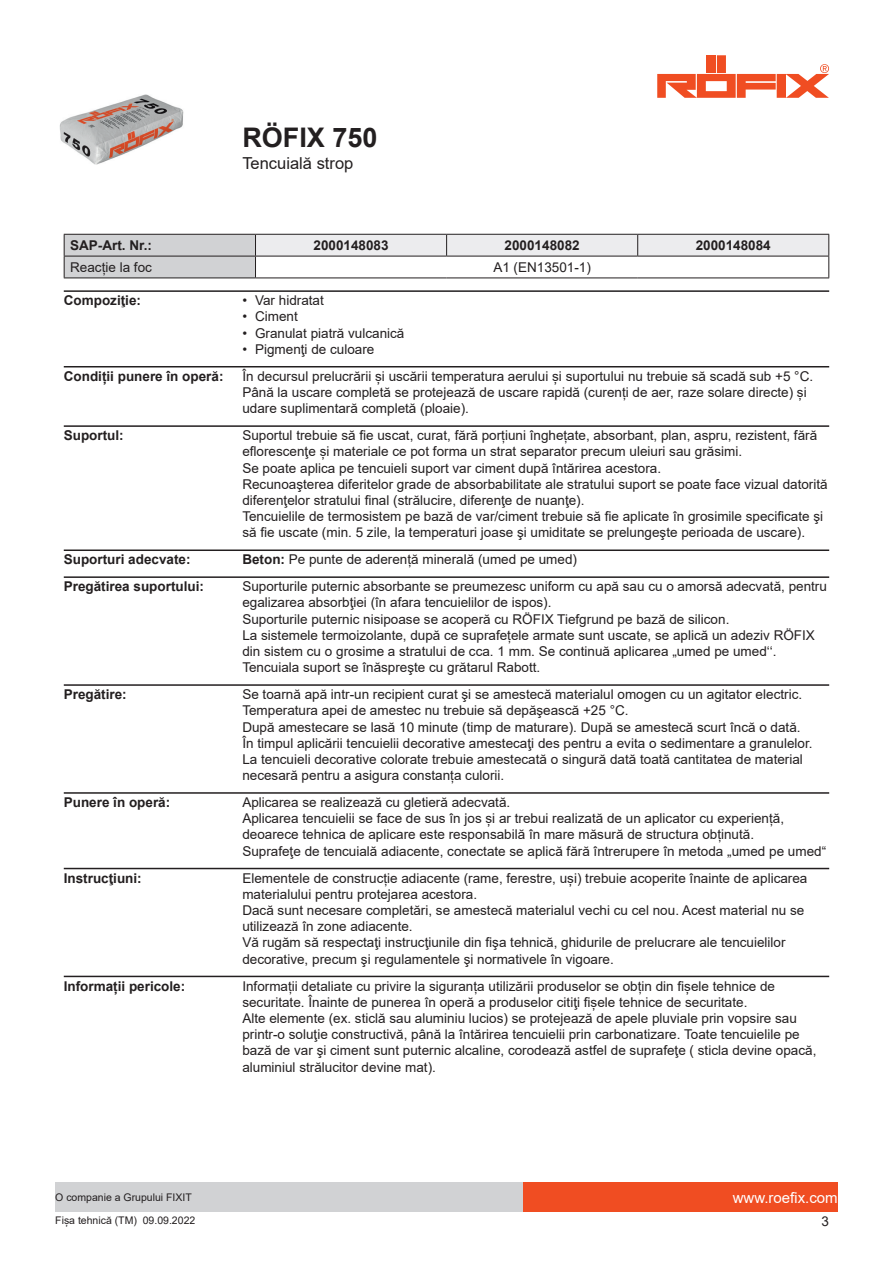
<style>
.page{position:relative;width:893px;height:1263px;background:#fff}
.page>*{position:absolute;margin:0;border:0;box-sizing:border-box;transform-origin:0 0}
.t1{font:700 27px "Arial";color:#231f20}
.t2{font:16.5px "Arial";color:#231f20}
.t3{font:15px "Arial";color:#fff}
.t4{font:13.5px/16.2px "Arial";color:#231f20}
.t5{font:700 13.5px "Arial";color:#231f20}
.t6{font:10.5px "Arial";color:#231f20}
.s1{font-weight:700}
</style>
<div class="page">
<img style="left:59px;top:95px;width:125px;height:70px">
<div style="left:717px;top:55px;width:9px;height:18px;background:#f04d22"></div>
<div style="left:707px;top:55px;width:9px;height:18px;background:#f04d22"></div>
<svg style="left:657px;top:64px;width:172px;height:34px"></svg>
<div style="left:523px;top:1182px;width:315px;height:30px;background:#f04d22"></div>
<div style="left:55px;top:1182px;width:468px;height:30px;background:#d1d2d4"></div>
<svg style="left:64px;top:234px;width:765px;height:44px"></svg>
<hr style="left:64px;top:278px;width:191px;height:1px;background:#231f20">
<hr style="left:255px;top:278px;width:192px;height:1px;background:#231f20">
<hr style="left:447px;top:278px;width:191px;height:1px;background:#231f20">
<hr style="left:638px;top:278px;width:191px;height:1px;background:#231f20">
<hr style="left:64px;top:290px;width:765px;height:2px;background:#231f20">
<hr style="left:64px;top:366px;width:765px;height:1px;background:#231f20">
<hr style="left:64px;top:425px;width:765px;height:2px;background:#231f20">
<hr style="left:64px;top:549px;width:765px;height:2px;background:#231f20">
<hr style="left:64px;top:576px;width:765px;height:2px;background:#231f20">
<hr style="left:64px;top:684px;width:765px;height:2px;background:#231f20">
<hr style="left:64px;top:792px;width:765px;height:2px;background:#231f20">
<hr style="left:64px;top:868px;width:765px;height:1px;background:#231f20">
<hr style="left:64px;top:976px;width:765px;height:1px;background:#231f20">
<h1 class="t1" style="left:242px;top:119px;width:137px">RÖFIX 750</h1>
<p class="t2" style="left:242px;top:152px;width:112px">Tencuială strop</p>
<p class="t5" style="left:70px;top:236px;width:83px">SAP-Art. Nr.:</p>
<p class="t5" style="left:313px;top:236px;width:77px">2000148083</p>
<p class="t5" style="left:505px;top:236px;width:77px">2000148082</p>
<p class="t5" style="left:696px;top:236px;width:77px">2000148084</p>
<p class="t4" style="left:70px;top:259px;width:83px">Reacție la foc</p>
<p class="t4" style="left:493px;top:259px;width:99px">A1 (EN13501-1)</p>
<p class="t5" style="left:64px;top:291px;width:79px">Compoziţie:</p>
<p class="t4" style="left:242px;top:292px;width:83px">• Var hidratat</p>
<p class="t4" style="left:242px;top:308px;width:57px">• Ciment</p>
<p class="t4" style="left:242px;top:325px;width:164px">• Granulat piatră vulcanică</p>
<p class="t4" style="left:242px;top:341px;width:134px">• Pigmenţi de culoare</p>
<p class="t5" style="left:64px;top:367px;width:161px">Condiții punere în operă:</p>
<p class="t4" style="left:242px;top:368px;width:572px">În decursul prelucrării și uscării temperatura aerului și suportului nu trebuie să scadă sub +5 °C.<br>Până la uscare completă se protejează de uscare rapidă (curenți de aer, raze solare directe) și udare suplimentară completă (ploaie).</p>
<p class="t5" style="left:64px;top:426px;width:61px">Suportul:</p>
<p class="t4" style="left:242px;top:427px;width:587px">Suportul trebuie să fie uscat, curat, fără porțiuni înghețate, absorbant, plan, aspru, rezistent, fără eflorescenţe și materiale ce pot forma un strat separator precum uleiuri sau grăsimi.<br>Se poate aplica pe tencuieli suport var ciment după întărirea acestora.<br>Recunoaşterea diferitelor grade de absorbabilitate ale stratului suport se poate face vizual datorită diferenţelor stratului final (strălucire, diferenţe de nuanţe).<br>Tencuielile de termosistem pe bază de var/ciment trebuie să fie aplicate în grosimile specificate şi să fie uscate (min. 5 zile, la temperaturi joase şi umiditate se prelungeşte perioada de uscare).</p>
<p class="t5" style="left:64px;top:550px;width:128px">Suporturi adecvate:</p>
<p class="t4" style="left:242px;top:551px;width:336px"><span class="s1">Beton:</span> Pe punte de aderență minerală (umed pe umed)</p>
<p class="t5" style="left:64px;top:577px;width:142px">Pregătirea suportului:</p>
<p class="t4" style="left:242px;top:578px;width:586px">Suporturile puternic absorbante se preumezesc uniform cu apă sau cu o amorsă adecvată, pentru egalizarea absorbţiei (în afara tencuielilor de ispos).<br>Suporturile puternic nisipoase se acoperă cu RÖFIX Tiefgrund pe bază de silicon.<br>La sistemele termoizolante, după ce suprafețele armate sunt uscate, se aplică un adeziv RÖFIX din sistem cu o grosime a stratului de cca. 1 mm. Se continuă aplicarea „umed pe umed‘‘.<br>Tencuiala suport se înăspreşte cu grătarul Rabott.</p>
<p class="t5" style="left:64px;top:685px;width:65px">Pregătire:</p>
<p class="t4" style="left:242px;top:686px;width:572px">Se toarnă apă intr-un recipient curat şi se amestecă materialul omogen cu un agitator electric.<br>Temperatura apei de amestec nu trebuie să depăşească +25 °C.<br>După amestecare se lasă 10 minute (timp de maturare). După se amestecă scurt încă o dată.<br>În timpul aplicării tencuielii decorative amestecaţi des pentru a evita o sedimentare a granulelor.<br>La tencuieli decorative colorate trebuie amestecată o singură dată toată cantitatea de material necesară pentru a asigura constanța culorii.</p>
<p class="t5" style="left:64px;top:793px;width:108px">Punere în operă:</p>
<p class="t4" style="left:242px;top:794px;width:585px">Aplicarea se realizează cu gletieră adecvată.<br>Aplicarea tencuielii se face de sus în jos și ar trebui realizată de un aplicator cu experiență, deoarece tehnica de aplicare este responsabilă în mare măsură de structura obținută.<br>Suprafeţe de tencuială adiacente, conectate se aplică fără întrerupere în metoda „umed pe umed“</p>
<p class="t5" style="left:64px;top:868px;width:80px">Instrucţiuni:</p>
<p class="t4" style="left:242px;top:870px;width:567px">Elementele de construcție adiacente (rame, ferestre, uși) trebuie acoperite înainte de aplicarea materialului pentru protejarea acestora.<br>Dacă sunt necesare completări, se amestecă materialul vechi cu cel nou. Acest material nu se utilizează în zone adiacente.<br>Vă rugăm să respectaţi instrucţiunile din fişa tehnică, ghidurile de prelucrare ale tencuielilor decorative, precum şi regulamentele şi normativele în vigoare.</p>
<p class="t5" style="left:64px;top:976px;width:123px">Informații pericole:</p>
<p class="t4" style="left:242px;top:977px;width:576px">Informații detaliate cu privire la siguranța utilizării produselor se obțin din fișele tehnice de securitate. Înainte de punerea în operă a produselor citiţi fișele tehnice de securitate.<br>Alte elemente (ex. sticlă sau aluminiu lucios) se protejează de apele pluviale prin vopsire sau printr-o soluţie constructivă, până la întărirea tencuielii prin carbonatizare. Toate tencuielile pe bază de var şi ciment sunt puternic alcaline, corodează astfel de suprafeţe ( sticla devine opacă, aluminiul strălucitor devine mat).</p>
<p class="t6" style="left:55px;top:1190px;width:138px">O companie a Grupului FIXIT</p>
<p class="t3" style="left:733px;top:1187px;width:107px">www.roefix.com</p>
<p class="t6" style="left:55px;top:1213px;width:142px">Fișa tehnică (TM) 09.09.2022</p>
<p class="t4" style="left:821px;top:1213px;width:9px">3</p>
</div>
